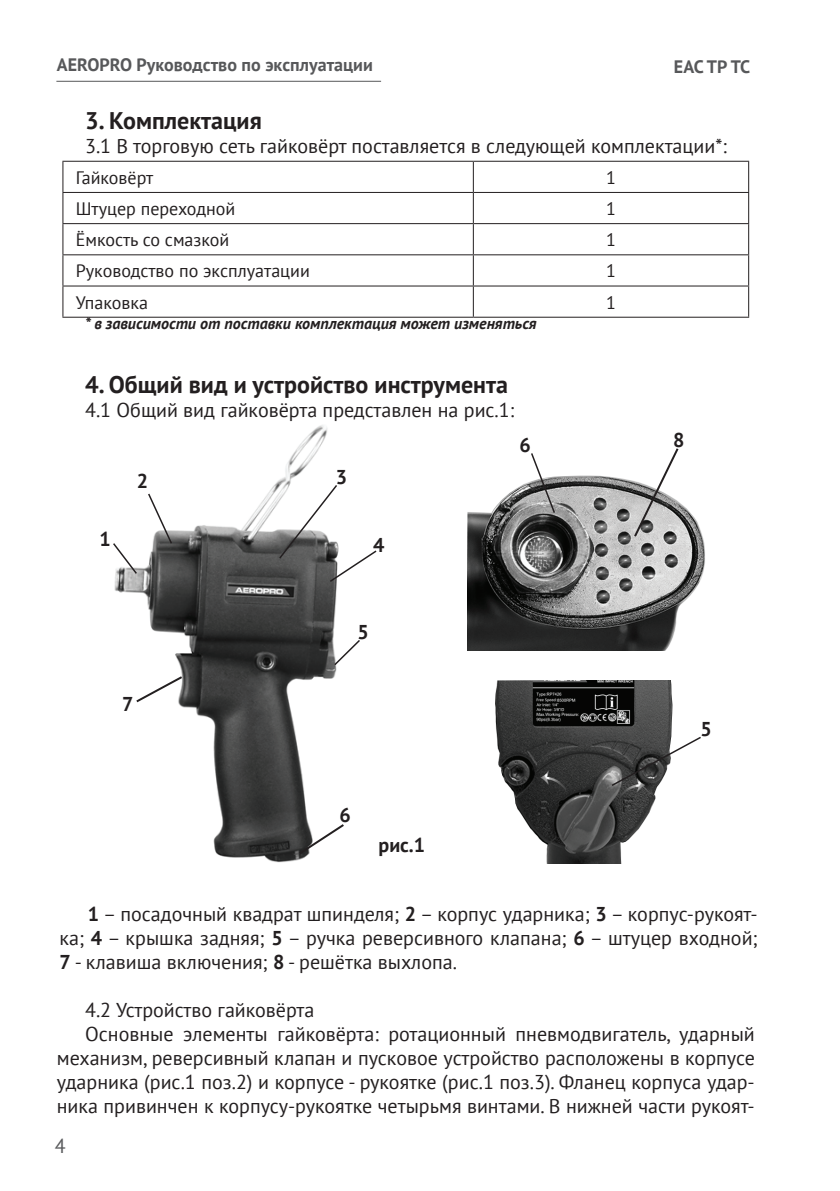
<style>
.page{position:relative;width:840px;height:1191px;background:#fff}
.page>*{position:absolute;margin:0;border:0;box-sizing:border-box;transform-origin:0 0}
.t1{font:700 24px "PT Sans";color:#231f20}
.t2{font:20px/24px "PT Sans";color:#231f20;text-align:justify}
.t3{font:700 20px "PT Sans";color:#231f20}
.t4{font:20px "PT Sans";color:#57585a}
.t5{font:18px "PT Sans";color:#231f20}
.t6{font:700 18px "PT Sans";color:#57585a}
.t7{font:italic 700 16px "PT Sans";color:#231f20}
.s1{font-weight:700}
</style>
<div class="page">
<hr style="left:56px;top:81px;width:325px;height:1px;background:#57585a">
<hr style="left:62px;top:161px;width:411px;height:1px;background:#231f20">
<hr style="left:62px;top:162px;width:1px;height:30px;background:#231f20">
<hr style="left:473px;top:161px;width:275px;height:1px;background:#231f20">
<hr style="left:472px;top:162px;width:1px;height:30px;background:#231f20">
<hr style="left:747px;top:162px;width:1px;height:30px;background:#231f20">
<hr style="left:62px;top:192px;width:411px;height:1px;background:#231f20">
<hr style="left:62px;top:193px;width:1px;height:30px;background:#231f20">
<hr style="left:473px;top:192px;width:275px;height:1px;background:#231f20">
<hr style="left:472px;top:193px;width:1px;height:30px;background:#231f20">
<hr style="left:747px;top:193px;width:1px;height:30px;background:#231f20">
<hr style="left:62px;top:223px;width:411px;height:1px;background:#231f20">
<hr style="left:62px;top:224px;width:1px;height:30px;background:#231f20">
<hr style="left:473px;top:223px;width:275px;height:1px;background:#231f20">
<hr style="left:472px;top:224px;width:1px;height:30px;background:#231f20">
<hr style="left:747px;top:224px;width:1px;height:30px;background:#231f20">
<hr style="left:62px;top:254px;width:411px;height:1px;background:#231f20">
<hr style="left:62px;top:255px;width:1px;height:30px;background:#231f20">
<hr style="left:473px;top:254px;width:275px;height:1px;background:#231f20">
<hr style="left:472px;top:255px;width:1px;height:30px;background:#231f20">
<hr style="left:747px;top:255px;width:1px;height:30px;background:#231f20">
<hr style="left:62px;top:285px;width:411px;height:1px;background:#231f20">
<hr style="left:62px;top:286px;width:1px;height:31px;background:#231f20">
<hr style="left:473px;top:285px;width:275px;height:1px;background:#231f20">
<hr style="left:472px;top:286px;width:1px;height:31px;background:#231f20">
<hr style="left:747px;top:286px;width:1px;height:31px;background:#231f20">
<hr style="left:62px;top:317px;width:411px;height:1px;background:#231f20">
<hr style="left:473px;top:317px;width:275px;height:1px;background:#231f20">
<img style="left:114px;top:425px;width:223px;height:438px">
<img style="left:495px;top:681px;width:178px;height:182px">
<img style="left:467px;top:475px;width:238px;height:176px">
<svg style="left:609px;top:735px;width:92px;height:52px"></svg>
<svg style="left:632px;top:448px;width:48px;height:91px"></svg>
<svg style="left:297px;top:822px;width:47px;height:34px"></svg>
<svg style="left:134px;top:674px;width:50px;height:30px"></svg>
<svg style="left:332px;top:638px;width:28px;height:29px"></svg>
<svg style="left:277px;top:483px;width:100px;height:100px"></svg>
<svg style="left:147px;top:492px;width:26px;height:53px"></svg>
<svg style="left:113px;top:541px;width:25px;height:34px"></svg>
<svg style="left:529px;top:453px;width:27px;height:61px"></svg>
<p class="t6" style="left:57px;top:52px;width:317px">AEROPRO Руководство по эксплуатации</p>
<p class="t6" style="left:673px;top:55px;width:78px">EAC ТР ТС</p>
<p class="t1" style="left:85px;top:104px;width:178px">3. Комплектация</p>
<p class="t2" style="left:85px;top:133px;width:642px">3.1 В торговую сеть гайковёрт поставляется в следующей комплектации*:</p>
<p class="t5" style="left:76px;top:166px;width:79px">Гайковёрт</p>
<p class="t5" style="left:605px;top:166px;width:11px">1</p>
<p class="t5" style="left:76px;top:197px;width:161px">Штуцер переходной</p>
<p class="t5" style="left:605px;top:197px;width:11px">1</p>
<p class="t5" style="left:76px;top:228px;width:155px">Ёмкость со смазкой</p>
<p class="t5" style="left:605px;top:228px;width:11px">1</p>
<p class="t5" style="left:76px;top:259px;width:235px">Руководство по эксплуатации</p>
<p class="t5" style="left:605px;top:259px;width:11px">1</p>
<p class="t5" style="left:76px;top:291px;width:74px">Упаковка</p>
<p class="t5" style="left:605px;top:291px;width:11px">1</p>
<p class="t7" style="left:85px;top:313px;width:452px">* в зависимости от поставки комплектация может изменяться</p>
<p class="t1" style="left:85px;top:368px;width:424px">4. Общий вид и устройство инструмента</p>
<p class="t2" style="left:85px;top:397px;width:430px">4.1 Общий вид гайковёрта представлен на рис.1:</p>
<p class="t3" style="left:99px;top:526px;width:13px">1</p>
<p class="t3" style="left:137px;top:468px;width:13px">2</p>
<p class="t3" style="left:335px;top:464px;width:13px">3</p>
<p class="t3" style="left:373px;top:532px;width:13px">4</p>
<p class="t3" style="left:122px;top:691px;width:13px">7</p>
<p class="t3" style="left:357px;top:619px;width:13px">5</p>
<p class="t3" style="left:339px;top:802px;width:13px">6</p>
<p class="t3" style="left:378px;top:832px;width:48px">рис.1</p>
<p class="t3" style="left:519px;top:431px;width:13px">6</p>
<p class="t3" style="left:672px;top:427px;width:13px">8</p>
<p class="t3" style="left:700px;top:715px;width:13px">5</p>
<p class="t2" style="left:60px;top:901px;width:699px;text-indent:28px"><span class="s1">1</span> – посадочный квадрат шпинделя; <span class="s1">2</span> – корпус ударника; <span class="s1">3</span> – корпус-рукоят&shy;ка; <span class="s1">4</span> – крышка задняя; <span class="s1">5</span> – ручка реверсивного клапана; <span class="s1">6</span> – штуцер входной; <span class="s1">7</span> - клавиша включения; <span class="s1">8</span> - решётка выхлопа.</p>
<p class="t2" style="left:85px;top:997px;width:231px">4.2 Устройство гайковёрта</p>
<p class="t2" style="left:85px;top:1021px;width:670px">Основные элементы гайковёрта: ротационный пневмодвигатель, ударный</p>
<p class="t2" style="left:57px;top:1045px;width:699px">механизм, реверсивный клапан и пусковое устройство расположены в корпусе</p>
<p class="t2" style="left:57px;top:1069px;width:699px">ударника (рис.1 поз.2) и корпусе - рукоятке (рис.1 поз.3). Фланец корпуса удар-</p>
<p class="t2" style="left:57px;top:1093px;width:699px">ника привинчен к корпусу-рукоятке четырьмя винтами. В нижней части рукоят-</p>
<p class="t4" style="left:55px;top:1132px;width:12px">4</p>
</div>
